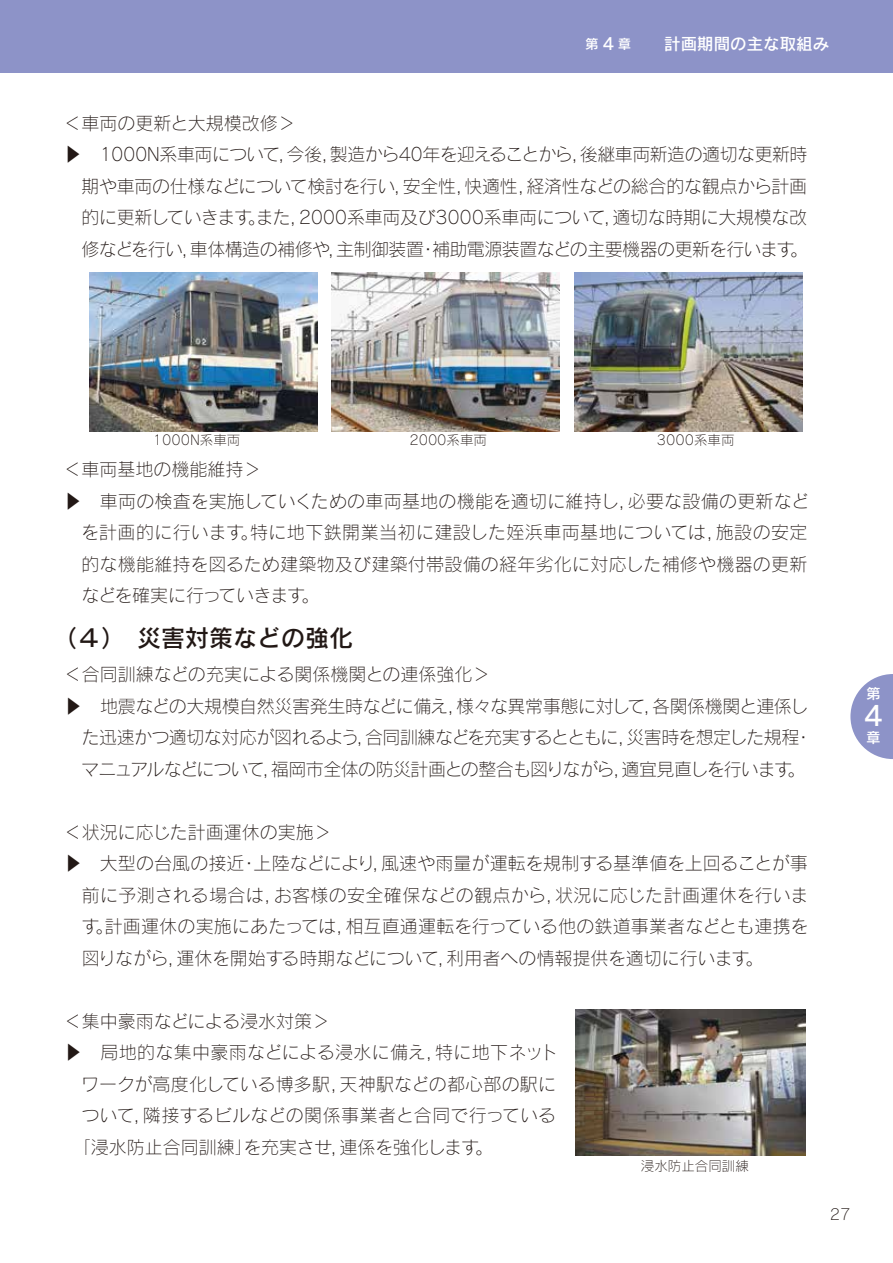
<style>
.page{position:relative;width:893px;height:1263px;background:#fff}
.page>*{position:absolute;margin:0;border:0;box-sizing:border-box;transform-origin:0 0}
.t1{font:27px "Rodin Pro N DB";color:#fff}
.t2{font:24px "Rodin Pro N DB";color:#221815}
.t3{font:18px "Rodin Pro N L";letter-spacing:-.02em;color:#221815}
.t4{font:18px "Rodin Pro N L";color:#221815}
.t5{font:18px "Rodin Pro N L";letter-spacing:.01em;color:#221815}
.t6{font:18px "Rodin Pro N L";letter-spacing:.015em;color:#221815}
.t7{font:18px "Rodin Pro N L";letter-spacing:.02em;color:#221815}
.t8{font:18px "Rodin Pro N L";letter-spacing:-.05em;color:#221815}
.t9{font:18px "Rodin Pro N L";letter-spacing:.005em;color:#221815}
.t10{font:18px "Rodin Pro N L";letter-spacing:.025em;color:#221815}
.t11{font:18px "Rodin Pro N L";letter-spacing:-.04em;color:#221815}
.t12{font:16.5px "Rodin Pro N DB";color:#fff}
.t13{font:15px "Rodin Pro N L";color:#221815}
.t14{font:14.55px "Rodin Pro N DB";color:#fff}
.t15{font:13.5px "Rodin Pro N L";color:#221815}
.s1{font-size:13.5px}
.s2{font-family:"Koz Go Pr 6 N"}
</style>
<div class="page">
<div style="left:0;top:0;width:893px;height:72px;background:#8d93c8"></div>
<svg style="left:850px;top:674px;width:43px;height:85px"></svg>
<img style="left:575px;top:1009px;width:230px;height:146px">
<img style="left:575px;top:273px;width:227px;height:158px">
<img style="left:332px;top:272px;width:228px;height:159px">
<img style="left:89px;top:272px;width:228px;height:159px">
<p class="t12" style="left:585px;top:33px;width:245px"><span class="s1">第</span> 4 <span class="s1">章</span>　　計画期間の主な取組み</p>
<p class="t4" style="left:63px;top:112px;width:234px">＜車両の更新と大規模改修＞</p>
<p class="t3" style="left:63px;top:143px;width:746px"><span class="s2">▶</span> 1000N系車両について，今後，製造から40年を迎えることから，後継車両新造の適切な更新時</p>
<p class="t3" style="left:81px;top:175px;width:727px">期や車両の仕様などについて検討を行い，安全性，快適性，経済性などの総合的な観点から計画</p>
<p class="t3" style="left:81px;top:206px;width:727px">的に更新していきます。また，2000系車両及び3000系車両について，適切な時期に大規模な改</p>
<p class="t3" style="left:81px;top:238px;width:728px">修などを行い，車体構造の補修や，主制御装置・補助電源装置などの主要機器の更新を行います。</p>
<p class="t15" style="left:153px;top:432px;width:89px">1000N系車両</p>
<p class="t15" style="left:409px;top:432px;width:79px">2000系車両</p>
<p class="t15" style="left:657px;top:432px;width:79px">3000系車両</p>
<p class="t4" style="left:63px;top:458px;width:199px">＜車両基地の機能維持＞</p>
<p class="t6" style="left:63px;top:490px;width:747px"><span class="s2">▶</span>　車両の検査を実施していくための車両基地の機能を適切に維持し，必要な設備の更新など</p>
<p class="t10" style="left:81px;top:521px;width:728px">を計画的に行います。特に地下鉄開業当初に建設した姪浜車両基地については，施設の安定</p>
<p class="t6" style="left:81px;top:553px;width:728px">的な機能維持を図るため建築物及び建築付帯設備の経年劣化に対応した補修や機器の更新</p>
<p class="t11" style="left:81px;top:584px;width:239px">などを確実に行っていきます。</p>
<h2 class="t2" style="left:53px;top:622px;width:301px">（４）　災害対策などの強化</h2>
<p class="t4" style="left:64px;top:663px;width:428px">＜合同訓練などの充実による関係機関との連係強化＞</p>
<p class="t3" style="left:64px;top:694px;width:746px"><span class="s2">▶</span> 地震などの大規模自然災害発生時などに備え，様々な異常事態に対して，各関係機関と連係し</p>
<p class="t3" style="left:82px;top:726px;width:732px">た迅速かつ適切な対応が図れるよう，合同訓練などを充実するとともに，災害時を想定した規程・</p>
<p class="t8" style="left:82px;top:757px;width:725px">マニュアルなどについて，福岡市全体の防災計画との整合も図りながら，適宜見直しを行います。</p>
<p class="t4" style="left:64px;top:820px;width:270px">＜状況に応じた計画運休の実施＞</p>
<p class="t9" style="left:64px;top:852px;width:746px"><span class="s2">▶</span> 大型の台風の接近・上陸などにより，風速や雨量が運転を規制する基準値を上回ることが事</p>
<p class="t7" style="left:82px;top:883px;width:728px">前に予測される場合は，お客様の安全確保などの観点から，状況に応じた計画運休を行いま</p>
<p class="t5" style="left:81px;top:915px;width:729px">す。計画運休の実施にあたっては，相互直通運転を行っている他の鉄道事業者などとも連携を</p>
<p class="t4" style="left:82px;top:946px;width:683px">図りながら，運休を開始する時期などについて，利用者への情報提供を適切に行います。</p>
<p class="t4" style="left:64px;top:1009px;width:268px">＜集中豪雨などによる浸水対策＞</p>
<p class="t7" style="left:64px;top:1041px;width:495px"><span class="s2">▶</span>　局地的な集中豪雨などによる浸水に備え，特に地下ネット</p>
<p class="t5" style="left:81px;top:1072px;width:476px">ワークが高度化している博多駅，天神駅などの都心部の駅に</p>
<p class="t5" style="left:81px;top:1104px;width:476px">ついて，隣接するビルなどの関係事業者と合同で行っている</p>
<p class="t4" style="left:73px;top:1135px;width:422px">「浸水防止合同訓練」を充実させ，連係を強化します。</p>
<p class="t15" style="left:641px;top:1157px;width:109px">浸水防止合同訓練</p>
<p class="t14" style="left:866px;top:684px;width:15px">第</p>
<p class="t14" style="left:866px;top:727px;width:15px">章</p>
<h1 class="t1" style="left:864px;top:698px;width:20px">4</h1>
<p class="t13" style="left:830px;top:1205px;width:22px">27</p>
</div>
